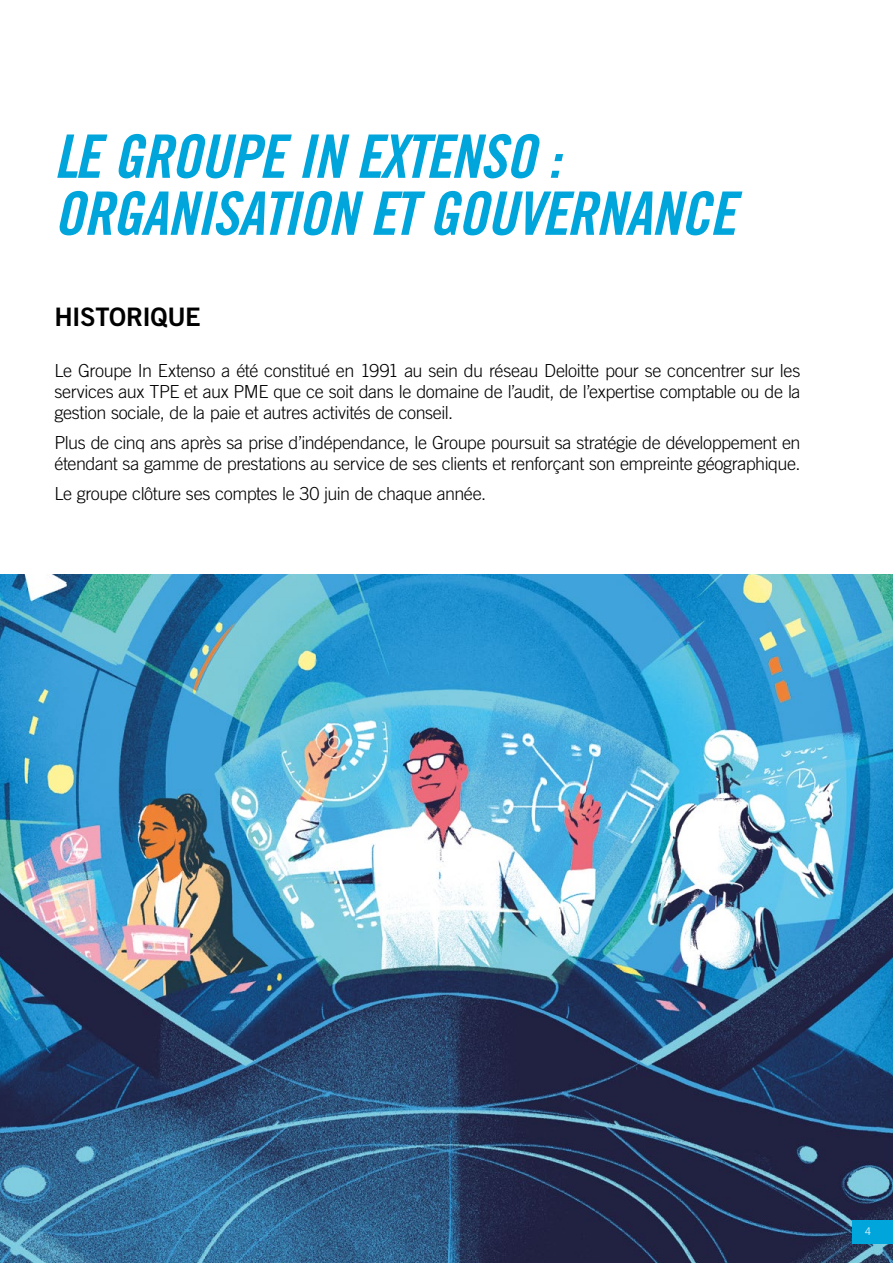
<style>
.page{position:relative;width:893px;height:1263px;background:#fff}
.page>*{position:absolute;margin:0;border:0;box-sizing:border-box;transform-origin:0 0}
.t1{font:60px/57px "Trade Gothic LT Std Bd Cn 20 Obl";letter-spacing:-.02em;color:#00a5db}
.t2{font:25.5px "Trade Gothic LT Std Bd 2";letter-spacing:-.015em;color:#000}
.t3{font:300 18px/21px "Trade Gothic LT Std";letter-spacing:-.025em;color:#000;text-align:justify}
.t4{font:300 10.5px "Trade Gothic LT Std";color:#fff}
</style>
<div class="page">
<img style="left:0;top:575px;width:893px;height:688px">
<div style="left:853px;top:1220px;width:40px;height:24px;background:#00a5db"></div>
<h1 class="t1" style="left:54px;top:129px;width:683px">LE GROUPE IN EXTENSO :<br>ORGANISATION ET GOUVERNANCE</h1>
<h2 class="t2" style="left:55px;top:301px;width:148px">HISTORIQUE</h2>
<p class="t3" style="left:55px;top:360px;width:747px">Le Groupe In Extenso a été constitué en 1991 au sein du réseau Deloitte pour se concentrer sur les services aux TPE et aux PME que ce soit dans le domaine de l’audit, de l’expertise comptable ou de la gestion sociale, de la paie et autres activités de conseil.</p>
<p class="t3" style="left:55px;top:432px;width:747px">Plus de cinq ans après sa prise d’indépendance, le Groupe poursuit sa stratégie de développement en étendant sa gamme de prestations au service de ses clients et renforçant son empreinte géographique.</p>
<p class="t3" style="left:55px;top:483px;width:433px">Le groupe clôture ses comptes le 30 juin de chaque année.</p>
<p class="t4" style="left:865px;top:1225px;width:7px">4</p>
</div>
